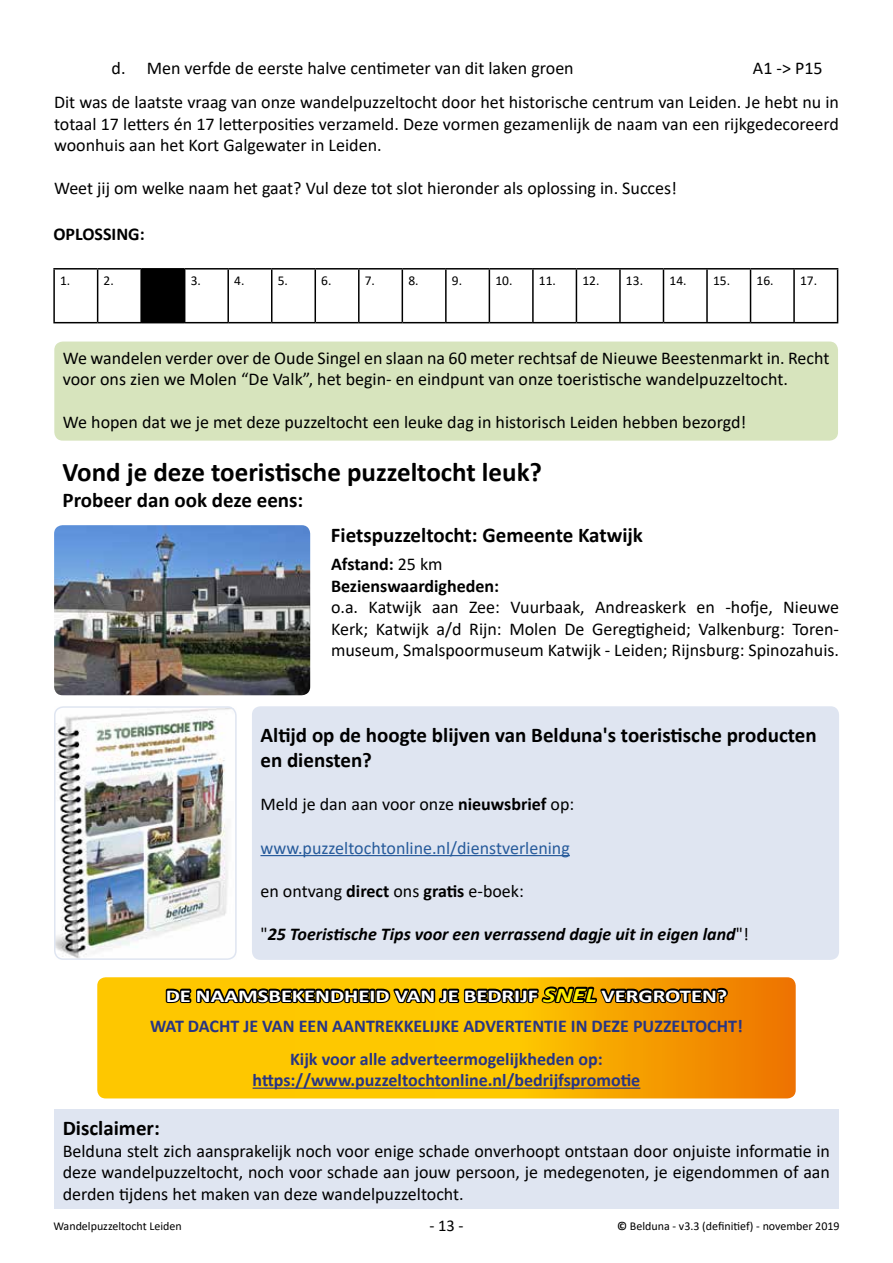
<style>
.page{position:relative;width:893px;height:1263px;background:#fff}
.page>*{position:absolute;margin:0;border:0;box-sizing:border-box;transform-origin:0 0}
.t1{font:700 27px "Calibri";color:#000}
.t2{font:700 21px/25.2px "Calibri";color:#000}
.t3{font:18px/21.6px "Calibri";color:#000;text-align:justify}
.t4{font:700 18px/30px "Calibri";color:#283583;text-align:center}
.t5{font:italic 700 18px "Calibri";color:#000}
.t6{font:700 18px/21.6px "Calibri";color:#000}
.t7{font:18px "Calibri";color:#275b9b}
.t8{font:16.5px "Calibri";color:#000}
.t9{font:13.5px "Calibri";color:#000}
.t10{font:12px "Calibri";color:#000}
.s1{font-weight:400}
.s2{font-weight:700}
.s3{font-weight:400;font-style:normal}
.s4{color:#fff}
.s5{font-style:italic;font-size:21px;color:#ffed00}
</style>
<div class="page">
<div style="left:141px;top:269px;width:44px;height:54px;background:#000"></div>
<hr style="left:53px;top:268px;width:45px;height:2px;background:#000">
<hr style="left:53px;top:270px;width:2px;height:52px;background:#000">
<hr style="left:98px;top:268px;width:43px;height:2px;background:#000">
<hr style="left:97px;top:270px;width:1px;height:52px;background:#000">
<hr style="left:141px;top:268px;width:44px;height:2px;background:#000">
<hr style="left:140px;top:270px;width:2px;height:52px;background:#000">
<hr style="left:185px;top:268px;width:43px;height:2px;background:#000">
<hr style="left:228px;top:268px;width:44px;height:2px;background:#000">
<hr style="left:227px;top:270px;width:2px;height:52px;background:#000">
<hr style="left:272px;top:268px;width:43px;height:2px;background:#000">
<hr style="left:271px;top:270px;width:1px;height:52px;background:#000">
<hr style="left:315px;top:268px;width:44px;height:2px;background:#000">
<hr style="left:315px;top:270px;width:1px;height:52px;background:#000">
<hr style="left:359px;top:268px;width:43px;height:2px;background:#000">
<hr style="left:358px;top:270px;width:2px;height:52px;background:#000">
<hr style="left:402px;top:268px;width:44px;height:2px;background:#000">
<hr style="left:402px;top:270px;width:1px;height:52px;background:#000">
<hr style="left:446px;top:268px;width:43px;height:2px;background:#000">
<hr style="left:445px;top:270px;width:2px;height:52px;background:#000">
<hr style="left:489px;top:268px;width:44px;height:2px;background:#000">
<hr style="left:489px;top:270px;width:1px;height:52px;background:#000">
<hr style="left:533px;top:268px;width:43px;height:2px;background:#000">
<hr style="left:532px;top:270px;width:2px;height:52px;background:#000">
<hr style="left:576px;top:268px;width:44px;height:2px;background:#000">
<hr style="left:576px;top:270px;width:1px;height:52px;background:#000">
<hr style="left:620px;top:268px;width:43px;height:2px;background:#000">
<hr style="left:619px;top:270px;width:2px;height:52px;background:#000">
<hr style="left:663px;top:268px;width:44px;height:2px;background:#000">
<hr style="left:663px;top:270px;width:1px;height:52px;background:#000">
<hr style="left:707px;top:268px;width:43px;height:2px;background:#000">
<hr style="left:706px;top:270px;width:2px;height:52px;background:#000">
<hr style="left:750px;top:268px;width:44px;height:2px;background:#000">
<hr style="left:750px;top:270px;width:1px;height:52px;background:#000">
<hr style="left:794px;top:268px;width:44px;height:2px;background:#000">
<hr style="left:793px;top:270px;width:2px;height:52px;background:#000">
<hr style="left:837px;top:270px;width:1px;height:52px;background:#000">
<hr style="left:53px;top:322px;width:45px;height:1px;background:#000">
<hr style="left:98px;top:322px;width:43px;height:1px;background:#000">
<hr style="left:185px;top:322px;width:43px;height:1px;background:#000">
<hr style="left:228px;top:322px;width:44px;height:1px;background:#000">
<hr style="left:272px;top:322px;width:43px;height:1px;background:#000">
<hr style="left:315px;top:322px;width:44px;height:1px;background:#000">
<hr style="left:359px;top:322px;width:43px;height:1px;background:#000">
<hr style="left:402px;top:322px;width:44px;height:1px;background:#000">
<hr style="left:446px;top:322px;width:43px;height:1px;background:#000">
<hr style="left:489px;top:322px;width:44px;height:1px;background:#000">
<hr style="left:533px;top:322px;width:43px;height:1px;background:#000">
<hr style="left:576px;top:322px;width:44px;height:1px;background:#000">
<hr style="left:620px;top:322px;width:43px;height:1px;background:#000">
<hr style="left:663px;top:322px;width:44px;height:1px;background:#000">
<hr style="left:707px;top:322px;width:43px;height:1px;background:#000">
<hr style="left:750px;top:322px;width:44px;height:1px;background:#000">
<hr style="left:794px;top:322px;width:44px;height:1px;background:#000">
<div style="left:54px;top:342px;width:784px;height:99px;background:#d7e4bd;border-radius:9px"></div>
<img style="left:54px;top:525px;width:256px;height:170px">
<div style="left:252px;top:706px;width:587px;height:254px;background:#dfe5f1;border-radius:9px"></div>
<hr style="left:260px;top:855px;width:310px;height:1px;background:#275b9b">
<div style="left:54px;top:1110px;width:784px;height:99px;background:#dfe5f1"></div>
<svg style="left:97px;top:977px;width:699px;height:121px;background:#f6a203"></svg>
<svg style="left:163px;top:954px;width:567px;height:156px"></svg>
<img style="left:57px;top:709px;width:180px;height:251px">
<div style="left:54px;top:706px;width:183px;height:254px;border:2px solid #dfe5f1;border-radius:9px"></div>
<p class="t3" style="left:112px;top:56px;width:464px">d. Men verfde de eerste halve centimeter van dit laken groen</p>
<p class="t3" style="left:753px;top:56px;width:71px">A1 -&gt; P15</p>
<p class="t3" style="left:54px;top:91px;width:786px">Dit was de laatste vraag van onze wandelpuzzeltocht door het historische centrum van Leiden. Je hebt nu in totaal 17 letters én 17 letterposities verzameld. Deze vormen gezamenlijk de naam van een rijkgedecoreerd woonhuis aan het Kort Galgewater in Leiden.</p>
<p class="t3" style="left:54px;top:177px;width:625px">Weet jij om welke naam het gaat? Vul deze tot slot hieronder als oplossing in. Succes!</p>
<p class="t6" style="left:53px;top:223px;width:93px">OPLOSSING:</p>
<p class="t9" style="left:60px;top:271px;width:12px">1.</p>
<p class="t9" style="left:104px;top:271px;width:12px">2.</p>
<p class="t9" style="left:191px;top:271px;width:12px">3.</p>
<p class="t9" style="left:234px;top:271px;width:12px">4.</p>
<p class="t9" style="left:278px;top:271px;width:12px">5.</p>
<p class="t9" style="left:321px;top:271px;width:12px">6.</p>
<p class="t9" style="left:365px;top:271px;width:12px">7.</p>
<p class="t9" style="left:408px;top:271px;width:12px">8.</p>
<p class="t9" style="left:452px;top:271px;width:12px">9.</p>
<p class="t9" style="left:495px;top:271px;width:62px">10. 11.</p>
<p class="t9" style="left:582px;top:271px;width:62px">12. 13.</p>
<p class="t9" style="left:669px;top:271px;width:62px">14. 15.</p>
<p class="t9" style="left:756px;top:271px;width:62px">16. 17.</p>
<p class="t3" style="left:63px;top:346px;width:768px">We wandelen verder over de Oude Singel en slaan na 60 meter rechtsaf de Nieuwe Beestenmarkt in. Recht voor ons zien we Molen “De Valk”, het begin- en eindpunt van onze toeristische wandelpuzzeltocht.</p>
<p class="t3" style="left:63px;top:411px;width:685px">We hopen dat we je met deze puzzeltocht een leuke dag in historisch Leiden hebben bezorgd!</p>
<h1 class="t1" style="left:63px;top:453px;width:481px">Vond je deze toeristische puzzeltocht leuk?</h1>
<p class="t2" style="left:63px;top:487px;width:242px">Probeer dan ook deze eens:</p>
<p class="t2" style="left:331px;top:522px;width:314px">Fietspuzzeltocht: Gemeente Katwijk</p>
<p class="t6" style="left:331px;top:553px;width:170px">Afstand: <span class="s1">25 km<br></span>Bezienswaardigheden:</p>
<p class="t3" style="left:331px;top:596px;width:510px">o.a. Katwijk aan Zee: Vuurbaak, Andreaskerk en -hofje, Nieuwe Kerk; Katwijk a/d Rijn: Molen De Geregtigheid; Valkenburg: Toren&shy;museum, Smalspoormuseum Katwijk - Leiden; Rijnsburg: Spinozahuis.</p>
<p class="t2" style="left:260px;top:722px;width:558px">Altijd op de hoogte blijven van Belduna's toeristische producten en diensten?</p>
<p class="t3" style="left:260px;top:793px;width:315px">Meld je dan aan voor onze <span class="s2">nieuwsbrief</span> op:</p>
<p class="t7" style="left:260px;top:835px;width:311px">www.puzzeltochtonline.nl/dienstverlening</p>
<p class="t3" style="left:260px;top:879px;width:265px">en ontvang <span class="s2">direct</span> ons <span class="s2">gratis</span> e-boek:</p>
<p class="t5" style="left:260px;top:921px;width:490px"><span class="s3">"</span>25 Toeristische Tips voor een verrassend dagje uit in eigen land<span class="s3">"!</span></p>
<p class="t4" style="left:150px;top:980px;width:594px"><span class="s4">DE NAAMSBEKENDHEID VAN JE BEDRIJF</span> <span class="s5">SNEL</span> <span class="s4">VERGROTEN?<br></span>WAT DACHT JE VAN EEN AANTREKKELIJKE ADVERTENTIE IN DEZE PUZZELTOCHT!</p>
<p class="t4" style="left:253px;top:1047px;width:389px;line-height:21.6px">Kijk voor alle adverteermogelijkheden op: https://www.puzzeltochtonline.nl/bedrijfspromotie</p>
<p class="t2" style="left:63px;top:1115px;width:99px">Disclaimer:</p>
<p class="t3" style="left:63px;top:1139px;width:769px">Belduna stelt zich aansprakelijk noch voor enige schade onverhoopt ontstaan door onjuiste informatie in deze wandelpuzzeltocht, noch voor schade aan jouw persoon, je medegenoten, je eigendommen of aan derden tijdens het maken van deze wandelpuzzeltocht.</p>
<p class="t10" style="left:53px;top:1218px;width:130px">Wandelpuzzeltocht Leiden</p>
<p class="t8" style="left:429px;top:1214px;width:36px">- 13 -</p>
<p class="t10" style="left:617px;top:1218px;width:224px"><span class="s2">©</span> Belduna - v3.3 (definitief) - november 2019</p>
</div>
